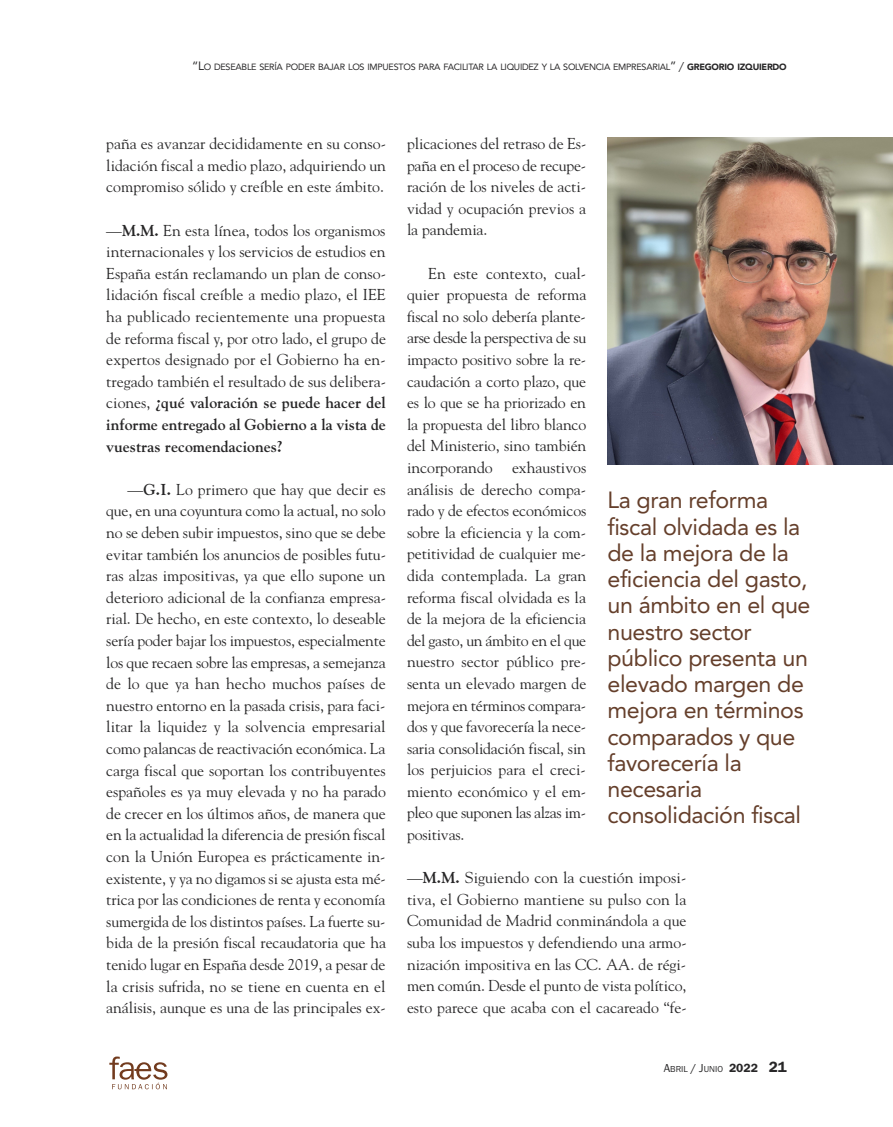
<style>
.page{position:relative;width:893px;height:1127px;background:#fff}
.page>*{position:absolute;margin:0;border:0;box-sizing:border-box;transform-origin:0 0}
.t1{font:23.25px/26.2px "Avenir";letter-spacing:-.015em;color:#653f2b}
.t2{font:15.75px/21.6px "Goudy";color:#272627;text-align:justify}
.t3{font:9px "Avenir";letter-spacing:-.025em;color:#272627}
.t4{font:9px "Franklin Gothic";color:#272627}
.s1{font-size:12px}
.s2{font-family:"Franklin Gothic";font-size:12px}
.s3{font-weight:900}
.s4{font-weight:700}
.s5{font-weight:600;font-size:12px}
.s6{font-weight:600;font-size:15px}
</style>
<div class="page">
<svg style="left:109px;top:1056px;width:58px;height:33px"></svg>
<img style="left:607px;top:138px;width:286px;height:327px">
<p class="t3" style="left:192px;top:63px;width:596px"><span class="s1">“L</span>O DESEABLE SERÍA PODER BAJAR LOS IMPUESTOS PARA FACILITAR LA LIQUIDEZ Y LA SOLVENCIA EMPRESARIAL<span class="s1">”</span> <span class="s2">/</span> <span class="s3">GREGORIO IZQUIERDO</span></p>
<p class="t2" style="left:106px;top:134px;width:281px">paña es avanzar decididamente en su conso&shy;lidación fiscal a medio plazo, adquiriendo un compromiso sólido y creíble en este ámbito.</p>
<p class="t2" style="left:106px;top:221px;width:281px">—<span class="s4">M.M.</span> En esta línea, todos los organismos internacionales y los servicios de estudios en España están reclamando un plan de conso&shy;lidación fiscal creíble a medio plazo, el IEE ha publicado recientemente una propuesta de reforma fiscal y, por otro lado, el grupo de expertos designado por el Gobierno ha en&shy;tregado también el resultado de sus delibera&shy;ciones, <span class="s4">¿qué valoración se puede hacer del informe entregado al Gobierno a la vista de vuestras recomendaciones?</span></p>
<p class="t2" style="left:106px;top:480px;width:281px;text-indent:21px">—<span class="s4">G.I.</span> Lo primero que hay que decir es que, en una coyuntura como la actual, no solo no se deben subir impuestos, sino que se debe evitar también los anuncios de posibles futu&shy;ras alzas impositivas, ya que ello supone un deterioro adicional de la confianza empresa&shy;rial. De hecho, en este contexto, lo deseable sería poder bajar los impuestos, especialmente los que recaen sobre las empresas, a semejanza de lo que ya han hecho muchos países de nuestro entorno en la pasada crisis, para faci&shy;litar la liquidez y la solvencia empresarial como palancas de reactivación económica. La carga fiscal que soportan los contribuyentes españoles es ya muy elevada y no ha parado de crecer en los últimos años, de manera que en la actualidad la diferencia de presión fiscal con la Unión Europea es prácticamente in&shy;existente, y ya no digamos si se ajusta esta mé&shy;trica por las condiciones de renta y economía sumergida de los distintos países. La fuerte su&shy;bida de la presión fiscal recaudatoria que ha tenido lugar en España desde 2019, a pesar de la crisis sufrida, no se tiene en cuenta en el análisis, aunque es una de las principales ex-</p>
<p class="t2" style="left:407px;top:134px;width:181px">plicaciones del retraso de Es&shy;paña en el proceso de recupe&shy;ración de los niveles de acti&shy;vidad y ocupación previos a la pandemia.</p>
<p class="t2" style="left:407px;top:263px;width:181px;text-indent:21px">En este contexto, cual&shy;quier propuesta de reforma fiscal no solo debería plante&shy;arse desde la perspectiva de su impacto positivo sobre la re&shy;caudación a corto plazo, que es lo que se ha priorizado en la propuesta del libro blanco del Ministerio, sino también incorporando exhaustivos análisis de derecho compa&shy;rado y de efectos económicos sobre la eficiencia y la com&shy;petitividad de cualquier me&shy;dida contemplada. La gran reforma fiscal olvidada es la de la mejora de la eficiencia del gasto, un ámbito en el que nuestro sector público pre&shy;senta un elevado margen de mejora en términos compara&shy;dos y que favorecería la nece&shy;saria consolidación fiscal, sin los perjuicios para el creci&shy;miento económico y el em&shy;pleo que suponen las alzas im&shy;positivas.</p>
<p class="t2" style="left:407px;top:868px;width:281px">—<span class="s4">M.M.</span> Siguiendo con la cuestión imposi&shy;tiva, el Gobierno mantiene su pulso con la Comunidad de Madrid conminándola a que suba los impuestos y defendiendo una armo&shy;nización impositiva en las CC. AA. de régi&shy;men común. Desde el punto de vista político, esto parece que acaba con el cacareado “fe-</p>
<h1 class="t1" style="left:607px;top:489px;width:205px">La gran reforma fiscal olvidada es la de la mejora de la eficiencia del gasto, un ámbito en el que nuestro sector público presenta un elevado margen de mejora en términos comparados y que favorecería la necesaria consolidación fiscal</h1>
<p class="t4" style="left:664px;top:1066px;width:124px"><span class="s1">A</span>BRIL <span class="s1">/ J</span>UNIO <span class="s5">2022</span> <span class="s6">21</span></p>
</div>
